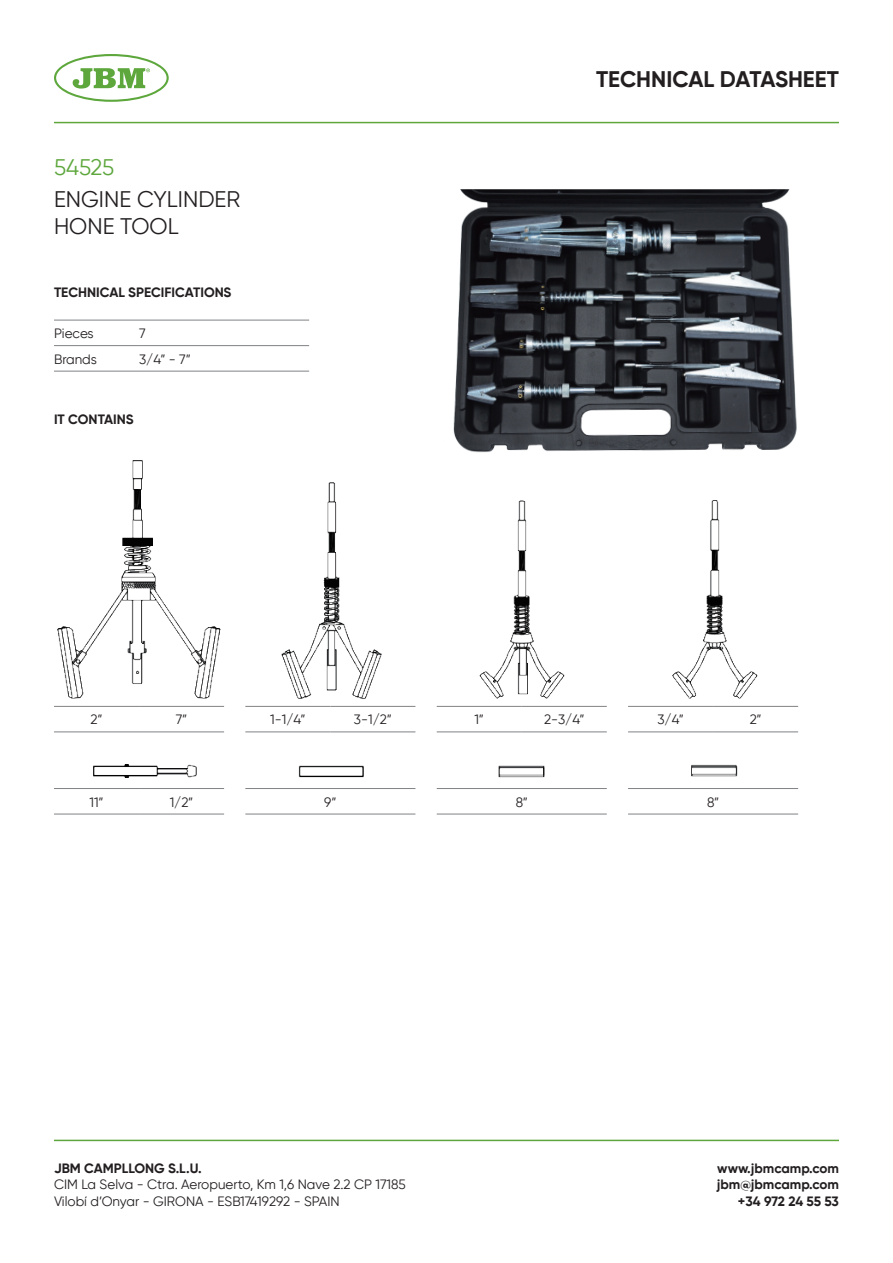
<style>
.page{position:relative;width:893px;height:1263px;background:#fff}
.page>*{position:absolute;margin:0;border:0;box-sizing:border-box;transform-origin:0 0}
.t1{font:22.5px "Gilroy";color:#231f20}
.t2{font:700 22.5px "Gilroy";letter-spacing:-.005em;color:#231f20}
.t3{font:22.5px "Gilroy";letter-spacing:-.005em;color:#5da73c}
.t4{font:13.5px/16.5px "Gilroy";color:#231f20}
.t5{font:700 13.5px/16.5px "Gilroy";color:#231f20;text-align:right}
</style>
<div class="page">
<hr style="left:54px;top:1140px;width:785px;height:1px;background:#5da73c">
<hr style="left:54px;top:122px;width:785px;height:1px;background:#5da73c">
<svg style="left:54px;top:54px;width:115px;height:48px"></svg>
<hr style="left:54px;top:320px;width:85px;height:1px;background:#808285">
<hr style="left:139px;top:320px;width:170px;height:1px;background:#808285">
<hr style="left:54px;top:345px;width:85px;height:1px;background:#808285">
<hr style="left:139px;top:345px;width:170px;height:1px;background:#808285">
<hr style="left:54px;top:371px;width:85px;height:1px;background:#808285">
<hr style="left:139px;top:371px;width:170px;height:1px;background:#808285">
<img style="left:54px;top:460px;width:170px;height:246px">
<img style="left:93px;top:764px;width:104px;height:14px">
<img style="left:298px;top:765px;width:66px;height:13px">
<img style="left:498px;top:765px;width:47px;height:13px">
<img style="left:691px;top:764px;width:47px;height:13px">
<img style="left:246px;top:482px;width:169px;height:224px">
<img style="left:437px;top:500px;width:170px;height:206px">
<img style="left:628px;top:500px;width:159px;height:206px">
<hr style="left:245px;top:706px;width:85px;height:1px;background:#808285">
<hr style="left:330px;top:706px;width:85px;height:1px;background:#808285">
<hr style="left:245px;top:732px;width:85px;height:1px;background:#808285">
<hr style="left:330px;top:732px;width:85px;height:1px;background:#808285">
<hr style="left:54px;top:706px;width:85px;height:1px;background:#808285">
<hr style="left:139px;top:706px;width:85px;height:1px;background:#808285">
<hr style="left:54px;top:732px;width:85px;height:1px;background:#808285">
<hr style="left:139px;top:732px;width:85px;height:1px;background:#808285">
<hr style="left:54px;top:788px;width:85px;height:1px;background:#808285">
<hr style="left:139px;top:788px;width:85px;height:1px;background:#808285">
<hr style="left:54px;top:814px;width:85px;height:1px;background:#808285">
<hr style="left:139px;top:814px;width:85px;height:1px;background:#808285">
<hr style="left:245px;top:788px;width:170px;height:1px;background:#808285">
<hr style="left:245px;top:814px;width:170px;height:1px;background:#808285">
<hr style="left:437px;top:788px;width:170px;height:1px;background:#808285">
<hr style="left:437px;top:814px;width:170px;height:1px;background:#808285">
<hr style="left:628px;top:788px;width:170px;height:1px;background:#808285">
<hr style="left:628px;top:814px;width:170px;height:1px;background:#808285">
<hr style="left:437px;top:706px;width:85px;height:1px;background:#808285">
<hr style="left:522px;top:706px;width:85px;height:1px;background:#808285">
<hr style="left:437px;top:732px;width:85px;height:1px;background:#808285">
<hr style="left:522px;top:732px;width:85px;height:1px;background:#808285">
<hr style="left:628px;top:706px;width:85px;height:1px;background:#808285">
<hr style="left:713px;top:706px;width:85px;height:1px;background:#808285">
<hr style="left:628px;top:732px;width:85px;height:1px;background:#808285">
<hr style="left:713px;top:732px;width:85px;height:1px;background:#808285">
<img style="left:453px;top:189px;width:344px;height:264px">
<p class="t3" style="left:54px;top:153px;width:62px">54525</p>
<p class="t1" style="left:54px;top:185px;width:188px">ENGINE CYLINDER</p>
<p class="t1" style="left:54px;top:212px;width:126px">HONE TOOL</p>
<p class="t5" style="left:54px;top:284px;width:179px">TECHNICAL SPECIFICATIONS</p>
<p class="t4" style="left:54px;top:325px;width:41px">Pieces</p>
<p class="t4" style="left:54px;top:350px;width:45px">Brands</p>
<p class="t4" style="left:139px;top:325px;width:8px">7</p>
<p class="t4" style="left:139px;top:350px;width:53px">3/4” - 7”</p>
<p class="t5" style="left:54px;top:411px;width:81px">IT CONTAINS</p>
<h1 class="t2" style="left:596px;top:65px;width:244px">TECHNICAL DATASHEET</h1>
<p class="t4" style="left:91px;top:711px;width:13px">2”</p>
<p class="t4" style="left:176px;top:711px;width:13px">7”</p>
<p class="t4" style="left:270px;top:711px;width:37px">1-1/4”</p>
<p class="t4" style="left:354px;top:711px;width:39px">3-1/2”</p>
<p class="t4" style="left:474px;top:711px;width:11px">1”</p>
<p class="t4" style="left:544px;top:711px;width:42px">2-3/4”</p>
<p class="t4" style="left:657px;top:711px;width:28px">3/4”</p>
<p class="t4" style="left:750px;top:711px;width:13px">2”</p>
<p class="t4" style="left:89px;top:793px;width:16px">11”</p>
<p class="t4" style="left:170px;top:793px;width:25px">1/2”</p>
<p class="t4" style="left:324px;top:793px;width:14px">9”</p>
<p class="t4" style="left:516px;top:793px;width:14px">8”</p>
<p class="t4" style="left:707px;top:793px;width:14px">8”</p>
<p class="t5" style="left:54px;top:1159px;width:149px">JBM CAMPLLONG S.L.U.</p>
<p class="t4" style="left:54px;top:1176px;width:353px">CIM La Selva - Ctra. Aeropuerto, Km 1,6 Nave 2.2 CP 17185<br>Vilobí d’Onyar - GIRONA - ESB17419292 - SPAIN</p>
<p class="t5" style="left:717px;top:1159px;width:124px">www.jbmcamp.com jbm@jbmcamp.com +34 972 24 55 53</p>
</div>
